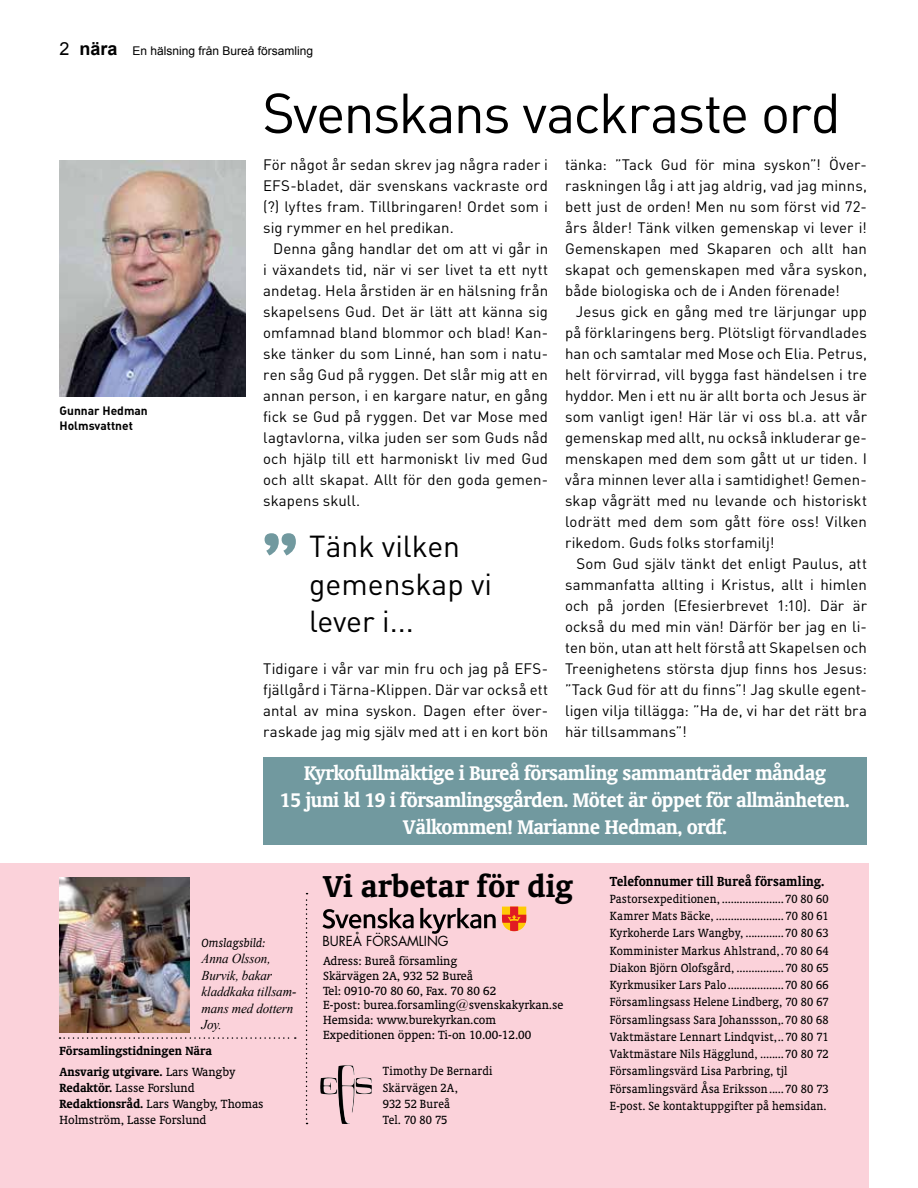
<style>
.page{position:relative;width:918px;height:1188px;background:#fff}
.page>*{position:absolute;margin:0;border:0;box-sizing:border-box;transform-origin:0 0}
.t1{font:700 92.1px "Oranda BT";color:#71999f}
.t2{font:55.5px "DIN";letter-spacing:-.03em;color:#000}
.t3{font:700 34.5px "Oranda BT";color:#000}
.t4{font:30px/37.5px "DIN";color:#000}
.t5{font:700 22.5px/27px "Oranda BT";letter-spacing:-.02em;color:#fff;text-align:center}
.t6{font:15px/21px "DIN";letter-spacing:.005em;color:#000;text-align:justify}
.t7{font:700 15px "Oranda BT";letter-spacing:.01em;color:#000;scale:.95 1}
.t8{font:13.5px/17.2px "Oranda BT";letter-spacing:.005em;color:#000;scale:.95 1}
.t9{font:13.5px/14.9px "Oranda BT";letter-spacing:.005em;color:#000}
.t10{font:italic 13.5px/16.5px "Times New Roman";letter-spacing:-.01em;color:#000}
.t11{font:700 13.5px/20.4px "Oranda BT";color:#000}
.t12{font:13.5px "Futura";color:#000}
.t13{font:italic 13.5px "Oranda BT";color:#000}
.t14{font:12px "Arial";color:#000}
.t15{font:700 12px/15px "DIN";color:#000}
.s1{font-size:18px}
.s2{font-weight:700;font-size:18px}
.s3{font-weight:400}
.s4{font-weight:700}
</style>
<div class="page">
<div style="left:0;top:864px;width:868px;height:324px;background:#fbd2da"></div>
<img style="left:338px;top:1065px;width:12px;height:59px">
<svg style="left:60px;top:1037px;width:236px;height:2px"></svg>
<svg style="left:306px;top:893px;width:2px;height:231px"></svg>
<svg style="left:323px;top:908px;width:91px;height:21px"></svg>
<svg style="left:420px;top:908px;width:76px;height:26px"></svg>
<svg style="left:502px;top:907px;width:24px;height:24px"></svg>
<div style="left:263px;top:757px;width:604px;height:88px;background:#71999f"></div>
<img style="left:60px;top:877px;width:129px;height:155px">
<img style="left:60px;top:161px;width:185px;height:235px">
<p class="t14" style="left:60px;top:43px;width:255px"><span class="s1">2</span> <span class="s2">nära</span> En hälsning från Bureå församling</p>
<p class="t15" style="left:60px;top:402px;width:90px">Gunnar Hedman<br>Holmsvattnet</p>
<h2 class="t2" style="left:262px;top:78px;width:580px">Svenskans vackraste ord</h2>
<p class="t6" style="left:565px;top:154px;width:303px">tänka: ”Tack Gud för mina syskon”! Över&shy;raskningen låg i att jag aldrig, vad jag minns, bett just de orden! Men nu som först vid 72- års ålder! Tänk vilken gemenskap vi lever i!<br>Gemenskapen med Skaparen och allt han skapat och gemenskapen med våra syskon, både biologiska och de i Anden förenade!</p>
<p class="t6" style="left:565px;top:301px;width:303px;text-indent:11px">Jesus gick en gång med tre lärjungar upp på förklaringens berg. Plötsligt förvandlades han och samtalar med Mose och Elia. Petrus, helt förvirrad, vill bygga fast händelsen i tre hyddor. Men i ett nu är allt borta och Jesus är som vanligt igen! Här lär vi oss bl.a. att vår gemenskap med allt, nu också inkluderar ge&shy;menskapen med dem som gått ut ur tiden. I våra minnen lever alla i samtidighet! Gemen&shy;skap vågrätt med nu levande och historiskt lodrätt med dem som gått före oss! Vilken rikedom. Guds folks storfamilj!</p>
<p class="t6" style="left:565px;top:553px;width:303px;text-indent:11px">Som Gud själv tänkt det enligt Paulus, att sammanfatta allting i Kristus, allt i himlen och på jorden (Efesierbrevet 1:10). Där är också du med min vän! Därför ber jag en li&shy;ten bön, utan att helt förstå att Skapelsen och Treenighetens största djup finns hos Jesus: ”Tack Gud för att du finns”! Jag skulle egent&shy;ligen vilja tillägga: ”Ha de, vi har det rätt bra här tillsammans”!</p>
<p class="t6" style="left:263px;top:154px;width:286px">För något år sedan skrev jag några rader i EFS-bladet, där svenskans vackraste ord (?) lyftes fram. Tillbringaren! Ordet som i sig rymmer en hel predikan.</p>
<p class="t6" style="left:263px;top:238px;width:286px;text-indent:10px">Denna gång handlar det om att vi går in i växandets tid, när vi ser livet ta ett nytt andetag. Hela årstiden är en hälsning från skapelsens Gud. Det är lätt att känna sig omfamnad bland blommor och blad! Kan&shy;ske tänker du som Linné, han som i natu&shy;ren såg Gud på ryggen. Det slår mig att en annan person, i en kargare natur, en gång fick se Gud på ryggen. Det var Mose med lagtavlorna, vilka juden ser som Guds nåd och hjälp till ett harmoniskt liv med Gud och allt skapat. Allt för den goda gemen&shy;skapens skull.</p>
<h1 class="t1" style="left:261px;top:507px;width:40px">”</h1>
<h3 class="t4" style="left:309px;top:527px;width:184px">Tänk vilken gemenskap vi lever i...</h3>
<p class="t6" style="left:263px;top:658px;width:286px">Tidigare i vår var min fru och jag på EFS&shy;fjällgård i Tärna-Klippen. Där var också ett antal av mina syskon. Dagen efter över&shy;raskade jag mig själv med att i en kort bön</p>
<h3 class="t5" style="left:280px;top:759px;width:571px">Kyrkofullmäktige i Bureå församling sammanträder måndag<br>15 juni kl 19 i församlingsgården. Mötet är öppet för allmänheten.<br>Välkommen! Marianne Hedman, ordf.</h3>
<p class="t13" style="left:202px;top:935px;width:65px">Omslagsbild:</p>
<p class="t10" style="left:202px;top:950px;width:96px">Anna Olsson,<br>Burvik, bakar kladdkaka tillsam&shy;mans med dottern<br>Joy.</p>
<p class="t11" style="left:60px;top:1041px;width:178px">Församlingstidningen Nära<br>Ansvarig utgivare. <span class="s3">Lars Wangby</span></p>
<p class="t9" style="left:60px;top:1079px;width:206px;line-height:16.2px"><span class="s4">Redaktör.</span> Lasse Forslund<br><span class="s4">Redaktionsråd.</span> Lars Wangby, Thomas<br>Holmström, Lasse Forslund</p>
<h3 class="t3" style="left:323px;top:865px;width:252px">Vi arbetar för dig</h3>
<p class="t12" style="left:322px;top:932px;width:128px">BUREÅ FÖRSAMLING</p>
<p class="t9" style="left:323px;top:953px;width:242px">Adress: Bureå församling<br>Skärvägen 2A, 932 52 Bureå<br>Tel: 0910-70 80 60, Fax. 70 80 62<br>E-post: burea.forsamling@svenskakyrkan.se Hemsida: www.burekyrkan.com Expeditionen öppen: Ti-on 10.00-12.00</p>
<p class="t8" style="left:383px;top:1063px;width:117px;line-height:16.2px">Timothy De Bernardi<br>Skärvägen 2A,<br>932 52 Bureå<br>Tel. 70 80 75</p>
<p class="t7" style="left:610px;top:872px;width:228px">Telefonnumer till Bureå församling.</p>
<p class="t8" style="left:610px;top:890px;width:232px">Pastorsexpeditionen, .....................70 80 60<br>Kamrer Mats Bäcke, ....................... 70 80 61<br>Kyrkoherde Lars Wangby, .............70 80 63<br>Komminister Markus Ahlstrand,.70 80 64<br>Diakon Björn Olofsgård, ................70 80 65<br>Kyrkmusiker Lars Palo...................70 80 66<br>Församlingsass Helene Lindberg, 70 80 67<br>Församlingsass Sara Johanssson,.70 80 68<br>Vaktmästare Lennart Lindqvist,.. 70 80 71<br>Vaktmästare Nils Hägglund, ........70 80 72<br>Församlingsvärd Lisa Parbring, tjl Församlingsvärd Åsa Eriksson.....70 80 73<br>E-post. Se kontaktuppgifter på hemsidan.</p>
</div>
